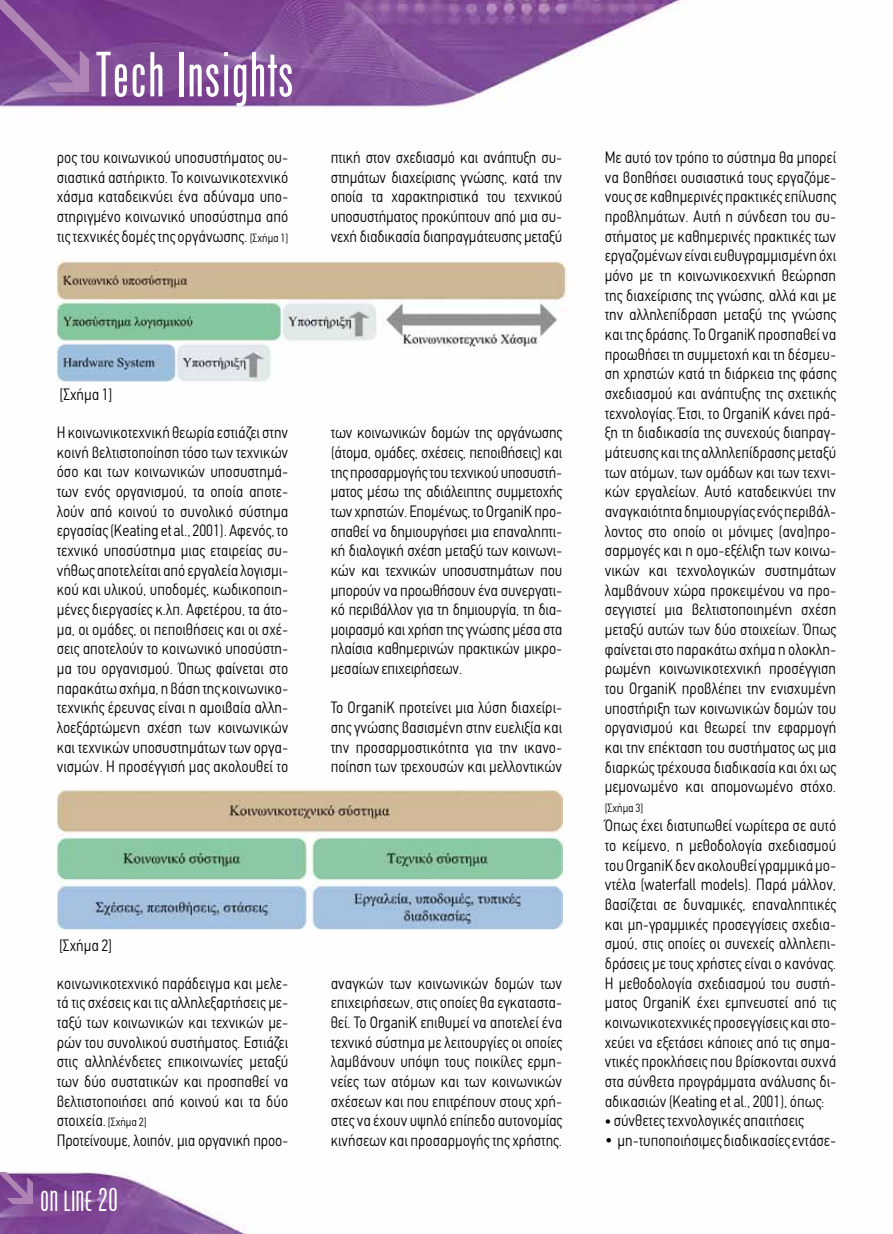
<style>
.page{position:relative;width:893px;height:1234px;background:#fff}
.page>*{position:absolute;margin:0;border:0;box-sizing:border-box;transform-origin:0 0}
.t1{font:60px "Kp Network";color:#fff}
.t2{font:27px "Kp Network";color:#fff}
.t3{font:300 condensed 16.5px/19.6px "PF Din Text";color:#000;text-align:justify}
.t4{font:300 condensed 12px "PF Din Text";color:#000}
.s1{font-size:12px}
.s2{font-size:31.5px}
.s3{font-family:"PF Agora Sans Pro";font-weight:700;font-stretch:normal}
</style>
<div class="page">
<img style="left:0;top:0;width:687px;height:1233px">
<img style="left:0;top:0;width:89px;height:91px">
<img style="left:0;top:1171px;width:33px;height:31px">
<img style="left:55px;top:260px;width:512px;height:122px">
<img style="left:56px;top:789px;width:507px;height:140px">
<h1 class="t1" style="left:95px;top:39px;width:201px">Tech Insights</h1>
<p class="t3" style="left:57px;top:147px;width:233px">ρος του κοινωνικού υποσυστήματος ου&shy;σιαστικά αστήρικτο. Το κοινωνικοτεχνικό χάσμα καταδεικνύει ένα αδύναμα υπο&shy;στηριγμένο κοινωνικό υποσύστημα από τις τεχνικές δομές της οργάνωσης. <span class="s1">[Σχήμα 1]</span></p>
<p class="t3" style="left:331px;top:147px;width:233px">πτική στον σχεδιασμό και ανάπτυξη συ&shy;στημάτων διαχείρισης γνώσης, κατά την οποία τα χαρακτηριστικά του τεχνικού υποσυστήματος προκύπτουν από μια συ&shy;νεχή διαδικασία διαπραγμάτευσης μεταξύ</p>
<p class="t3" style="left:60px;top:384px;width:54px">[Σχήμα 1]</p>
<p class="t3" style="left:57px;top:422px;width:233px">Η κοινωνικοτεχνική θεωρία εστιάζει στην κοινή βελτιστοποίηση τόσο των τεχνικών όσο και των κοινωνικών υποσυστημά&shy;των ενός οργανισμού, τα οποία αποτε&shy;λούν από κοινού το συνολικό σύστημα εργασίας (Keating et al., 2001). Αφενός, το τεχνικό υποσύστημα μιας εταιρείας συ&shy;νήθως αποτελείται από εργαλεία λογισμι&shy;κού και υλικού, υποδομές, κωδικοποιη&shy;μένες διεργασίες κ.λπ. Αφετέρου, τα άτο&shy;μα, οι ομάδες, οι πεποιθήσεις και οι σχέ&shy;σεις αποτελούν το κοινωνικό υποσύστη&shy;μα του οργανισμού. Όπως φαίνεται στο παρακάτω σχήμα, η βάση της κοινωνικο&shy;τεχνικής έρευνας είναι η αμοιβαία αλλη&shy;λοεξάρτώμενη σχέση των κοινωνικών και τεχνικών υποσυστημάτων των οργα&shy;νισμών. Η προσέγγισή μας ακολουθεί το</p>
<p class="t3" style="left:331px;top:422px;width:233px">των κοινωνικών δομών της οργάνωσης (άτομα, ομάδες, σχέσεις, πεποιθήσεις) και της προσαρμογής του τεχνικού υποσυστή&shy;ματος μέσω της αδιάλειπτης συμμετοχής των χρηστών. Επομένως, το OrganiK προ&shy;σπαθεί να δημιουργήσει μια επαναληπτι&shy;κή διαλογική σχέση μεταξύ των κοινωνι&shy;κών και τεχνικών υποσυστημάτων που μπορούν να προωθήσουν ένα συνεργατι&shy;κό περιβάλλον για τη δημιουργία, τη δια&shy;μοιρασμό και χρήση της γνώσης μέσα στα πλαίσια καθημερινών πρακτικών μικρο&shy;μεσαίων επιχειρήσεων.</p>
<p class="t3" style="left:331px;top:698px;width:233px">Το OrganiK προτείνει μια λύση διαχείρι&shy;σης γνώσης βασισμένη στην ευελιξία και την προσαρμοστικότητα για την ικανο&shy;ποίηση των τρεχουσών και μελλοντικών</p>
<p class="t3" style="left:59px;top:935px;width:54px">[Σχήμα 2]</p>
<p class="t3" style="left:57px;top:973px;width:233px;text-align:left">κοινωνικοτεχνικό παράδειγμα και μελε&shy;τά τις σχέσεις και τις αλληλεξαρτήσεις με&shy;ταξύ των κοινωνικών και τεχνικών με&shy;ρών του συνολικού συστήματος. Εστιάζει στις αλληλένδετες επικοινωνίες μεταξύ των δύο συστατικών και προσπαθεί να βελτιστοποιήσει από κοινού και τα δύο στοιχεία. <span class="s1">[Σχήμα 2]<br></span>Προτείνουμε, λοιπόν, μια οργανική προο-</p>
<h2 class="t2" style="left:40px;top:1184px;width:79px">ON LINE <span class="s2">20</span></h2>
<p class="t3" style="left:331px;top:973px;width:233px">αναγκών των κοινωνικών δομών των επιχειρήσεων, στις οποίες θα εγκαταστα&shy;θεί. Το OrganiK επιθυμεί να αποτελεί ένα τεχνικό σύστημα με λειτουργίες οι οποίες λαμβάνουν υπόψη τους ποικίλες ερμη&shy;νείες των ατόμων και των κοινωνικών σχέσεων και που επιτρέπουν στους χρή&shy;στες να έχουν υψηλό επίπεδο αυτονομίας κινήσεων και προσαρμογής της χρήστης.</p>
<p class="t3" style="left:605px;top:147px;width:233px">Με αυτό τον τρόπο το σύστημα θα μπορεί να βοηθήσει ουσιαστικά τους εργαζόμε&shy;νους σε καθημερινές πρακτικές επίλυσης προβλημάτων. Αυτή η σύνδεση του συ&shy;στήματος με καθημερινές πρακτικές των εργαζομένων είναι ευθυγραμμισμένη όχι μόνο με τη κοινωνικοεχνική θεώρηση της διαχείρισης της γνώσης, αλλά και με την αλληλεπίδραση μεταξύ της γνώσης και της δράσης. Το OrganiK προσπαθεί να προωθήσει τη συμμετοχή και τη δέσμευ&shy;ση χρηστών κατά τη διάρκεια της φάσης σχεδιασμού και ανάπτυξης της σχετικής τεχνολογίας. Έτσι, το OrganiK κάνει πρά&shy;ξη τη διαδικασία της συνεχούς διαπραγ&shy;μάτευσης και της αλληλεπίδρασης μεταξύ των ατόμων, των ομάδων και των τεχνι&shy;κών εργαλείων. Αυτό καταδεικνύει την αναγκαιότητα δημιουργίας ενός περιβάλ&shy;λοντος στο οποίο οι μόνιμες (ανα)προ&shy;σαρμογές και η ομο-εξέλιξη των κοινω&shy;νικών και τεχνολογικών συστημάτων λαμβάνουν χώρα προκειμένου να προ&shy;σεγγιστεί μια βελτιστοποιημένη σχέση μεταξύ αυτών των δύο στοιχείων. Όπως φαίνεται στο παρακάτω σχήμα η ολοκλη&shy;ρωμένη κοινωνικοτεχνική προσέγγιση του OrganiK προβλέπει την ενισχυμένη υποστήριξη των κοινωνικών δομών του οργανισμού και θεωρεί την εφαρμογή και την επέκταση του συστήματος ως μια διαρκώς τρέχουσα διαδικασία και όχι ως μεμονωμένο και απομονωμένο στόχο.</p>
<p class="t4" style="left:605px;top:800px;width:40px">[Σχήμα 3]</p>
<p class="t3" style="left:605px;top:815px;width:233px">Όπως έχει διατυπωθεί νωρίτερα σε αυτό το κείμενο, η μεθοδολογία σχεδιασμού του OrganiK δεν ακολουθεί γραμμικά μο&shy;ντέλα (waterfall models). Παρά μάλλον, βασίζεται σε δυναμικές, επαναληπτικές και μη-γραμμικές προσεγγίσεις σχεδια&shy;σμού, στις οποίες οι συνεχείς αλληλεπι&shy;δράσεις με τους χρήστες είναι ο κανόνας.<br>Η μεθοδολογία σχεδιασμού του συστή&shy;ματος OrganiK έχει εμπνευστεί από τις κοινωνικοτεχνικές προσεγγίσεις και στο&shy;χεύει να εξετάσει κάποιες από τις σημα&shy;ντικές προκλήσεις που βρίσκονται συχνά στα σύνθετα προγράμματα ανάλυσης δι&shy;αδικασιών (Keating et al., 2001), όπως:</p>
<p class="t3" style="left:605px;top:1110px;width:201px"><span class="s3">•</span> σύνθετες τεχνολογικές απαιτήσεις</p>
<p class="t3" style="left:605px;top:1130px;width:233px">• μη-τυποποιήσιμες διαδικασίεςεντάσε-</p>
</div>
